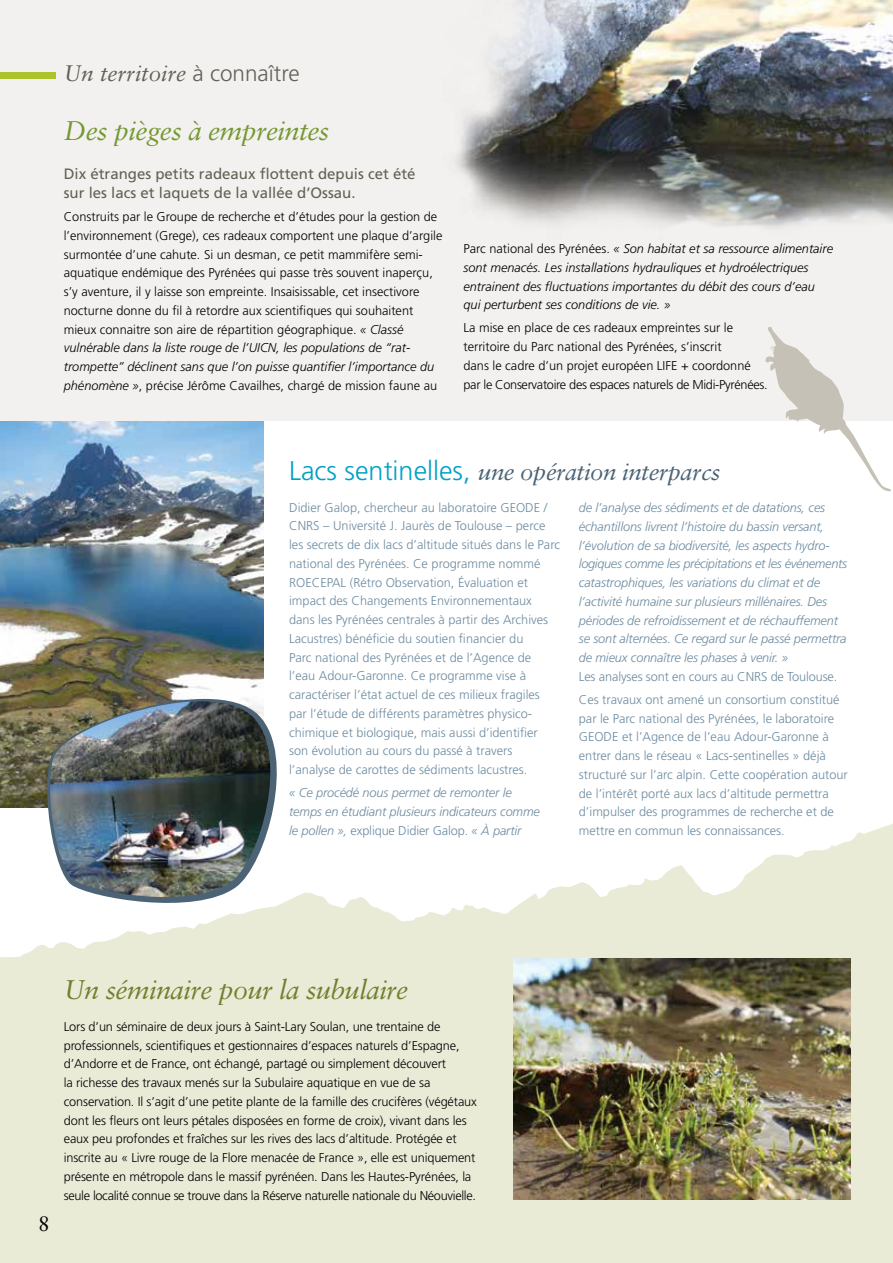
<style>
.page{position:relative;width:893px;height:1263px;background:#fff}
.page>*{position:absolute;margin:0;border:0;box-sizing:border-box;transform-origin:0 0}
.t1{font:italic 27px "Sabon";letter-spacing:-.02em;color:#71812e}
.t2{font:italic 27px "Sabon";letter-spacing:-.02em;color:#759832}
.t3{font:italic 24px "Sabon";letter-spacing:-.02em;color:#4b6374}
.t4{font:italic 22.5px "Sabon";color:#646055}
.t5{font:21px "Sabon";color:#000}
.t6{font:15px/18.8px "Frutiger";color:#646055}
.t7{font:300 12.75px/18.8px "Frutiger";letter-spacing:-.01em;color:#000}
.t8{font:300 12.75px/18.8px "Frutiger";color:#6e8ca1}
.t9{font:italic 300 12.75px/18.8px "Frutiger";letter-spacing:-.01em;color:#6e8ca1}
.t10{font:italic 300 12.75px/18.8px "Frutiger";color:#000}
.s1{font-family:"Frutiger";font-weight:300;font-style:normal}
.s2{font-style:italic}
.s3{font-style:normal}
.s4{font-family:"Frutiger";font-weight:300;font-style:normal;font-size:27px;color:#00a0c8}
</style>
<div class="page">
<svg style="left:0;top:824px;width:893px;height:439px;fill:#e9ebd7"></svg>
<img style="left:0;top:421px;width:264px;height:386px">
<div style="left:0;top:0;width:893px;height:421px;background:#f3f1ef"></div>
<div style="left:0;top:72px;width:55px;height:7px;background:#adc32b"></div>
<img style="left:456px;top:0;width:437px;height:228px">
<svg style="left:40px;top:699px;width:257px;height:218px"></svg>
<img style="left:49px;top:701px;width:223px;height:197px">
<img style="left:513px;top:958px;width:337px;height:241px">
<svg style="left:765px;top:327px;width:126px;height:165px"></svg>
<h3 class="t4" style="left:64px;top:60px;width:237px">Un territoire <span class="s1">à connaître</span></h3>
<h1 class="t2" style="left:64px;top:115px;width:267px">Des pièges à empreintes</h1>
<p class="t6" style="left:64px;top:165px;width:353px">Dix étranges petits radeaux flottent depuis cet été sur les lacs et laquets de la vallée d’Ossau.</p>
<p class="t7" style="left:64px;top:207px;width:380px">Construits par le Groupe de recherche et d’études pour la gestion de l’environnement (Grege), ces radeaux comportent une plaque d’argile surmontée d’une cahute. Si un desman, ce petit mammifère semi&shy;aquatique endémique des Pyrénées qui passe très souvent inaperçu, s’y aventure, il y laisse son empreinte. Insaisissable, cet insectivore nocturne donne du fil à retordre aux scientifiques qui souhaitent mieux connaitre son aire de répartition géographique. <span class="s2">« Classé vulnérable dans la liste rouge de l’UICN, les populations de “rat&shy;trompette” déclinent sans que l’on puisse quantifier l’importance du phénomène »</span>, précise Jérôme Cavailhes, chargé de mission faune au</p>
<p class="t10" style="left:463px;top:239px;width:371px"><span class="s3">Parc national des Pyrénées.</span> « Son habitat et sa ressource alimentaire sont menacés. Les installations hydrauliques et hydroélectriques entrainent des fluctuations importantes du débit des cours d’eau qui perturbent ses conditions de vie. »</p>
<p class="t7" style="left:463px;top:319px;width:306px">La mise en place de ces radeaux empreintes sur le territoire du Parc national des Pyrénées, s’inscrit<br>dans le cadre d’un projet européen LIFE + coordonné par le Conservatoire des espaces naturels de Midi-Pyrénées.</p>
<h2 class="t3" style="left:289px;top:458px;width:433px"><span class="s4">Lacs sentinelles,</span> une opération interparcs</h2>
<p class="t8" style="left:289px;top:498px;width:272px">Didier Galop, chercheur au laboratoire GEODE / CNRS – Université J. Jaurès de Toulouse – perce les secrets de dix lacs d’altitude situés dans le Parc national des Pyrénées. Ce programme nommé ROECEPAL (Rétro Observation, Évaluation et impact des Changements Environnementaux dans les Pyrénées centrales à partir des Archives Lacustres) bénéficie du soutien financier du<br>Parc national des Pyrénées et de l’Agence de l’eau Adour-Garonne. Ce programme vise à caractériser l’état actuel de ces milieux fragiles par l’étude de différents paramètres physico&shy;chimique et biologique, mais aussi d’identifier son évolution au cours du passé à travers l’analyse de carottes de sédiments lacustres.</p>
<p class="t9" style="left:289px;top:783px;width:252px">« Ce procédé nous permet de remonter le temps en étudiant plusieurs indicateurs comme le pollen », <span class="s3">explique Didier Galop.</span> « À partir</p>
<p class="t9" style="left:579px;top:498px;width:270px">de l’analyse des sédiments et de datations, ces échantillons livrent l’histoire du bassin versant, l’évolution de sa biodiversité, les aspects hydro‑- logiques comme les précipitations et les événements catastrophiques, les variations du climat et de l’activité humaine sur plusieurs millénaires. Des périodes de refroidissement et de réchauffement se sont alternées. Ce regard sur le passé permettra de mieux connaître les phases à venir. »</p>
<p class="t8" style="left:579px;top:665px;width:262px;line-height:23px">Les analyses sont en cours au CNRS de Toulouse.<br>Ces travaux ont amené un consortium constitué</p>
<p class="t8" style="left:579px;top:709px;width:270px">par le Parc national des Pyrénées, le laboratoire GEODE et l’Agence de l’eau Adour-Garonne à entrer dans le réseau « Lacs-sentinelles » déjà structuré sur l’arc alpin. Cette coopération autour de l’intérêt porté aux lacs d’altitude permettra d’impulser des programmes de recherche et de mettre en commun les connaissances.</p>
<h3 class="t5" style="left:38px;top:1211px;width:13px">8</h3>
<h1 class="t1" style="left:64px;top:974px;width:346px">Un séminaire pour la subulaire</h1>
<p class="t7" style="left:64px;top:1017px;width:415px">Lors d’un séminaire de deux jours à Saint-Lary Soulan, une trentaine de professionnels, scientifiques et gestionnaires d’espaces naturels d’Espagne, d’Andorre et de France, ont échangé, partagé ou simplement découvert<br>la richesse des travaux menés sur la Subulaire aquatique en vue de sa conservation. Il s’agit d’une petite plante de la famille des crucifères (végétaux dont les fleurs ont leurs pétales disposées en forme de croix), vivant dans les eaux peu profondes et fraîches sur les rives des lacs d’altitude. Protégée et inscrite au « Livre rouge de la Flore menacée de France », elle est uniquement présente en métropole dans le massif pyrénéen. Dans les Hautes-Pyrénées, la seule localité connue se trouve dans la Réserve naturelle nationale du Néouvielle.</p>
</div>
